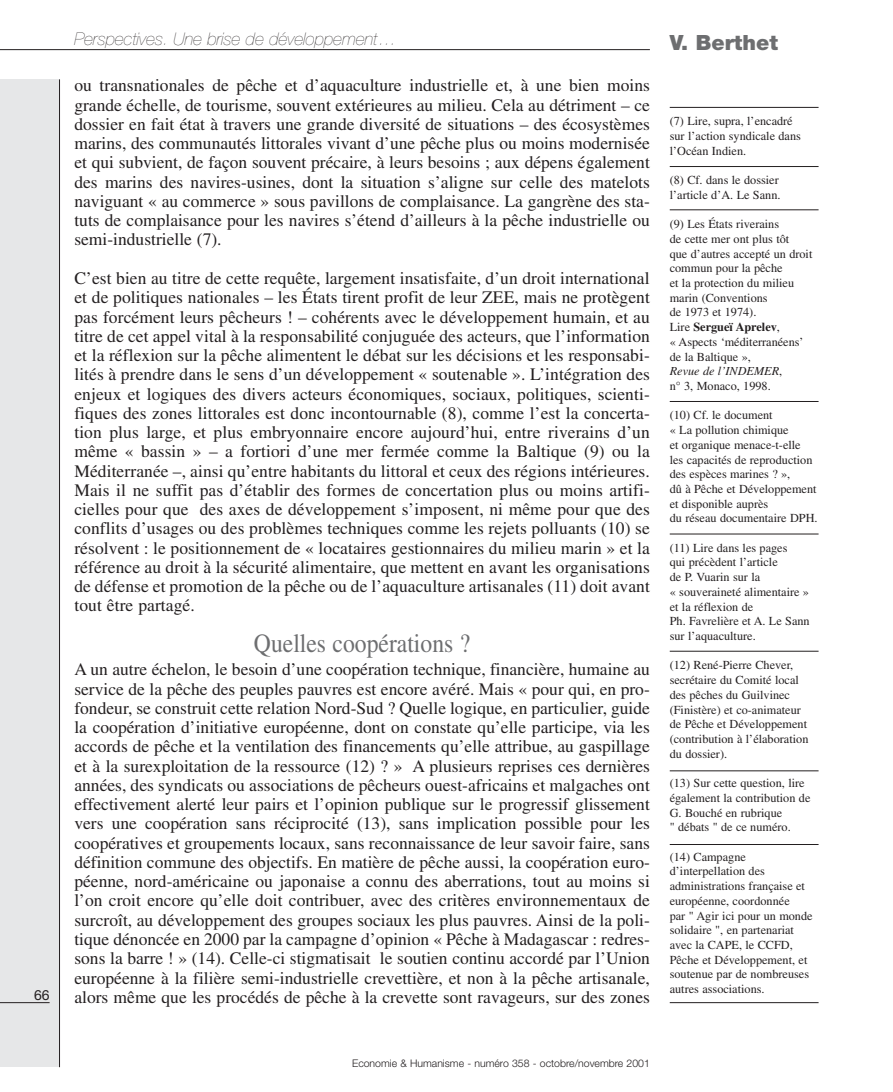
<style>
.page{position:relative;width:893px;height:1092px;background:#fff}
.page>*{position:absolute;margin:0;border:0;box-sizing:border-box;transform-origin:0 0}
.t1{font:26.25px "Times";color:#6d6e70;scale:.9 1}
.t2{font:900 21px "Helvetica Neue";color:#6d6e70}
.t3{font:17.5px/19.2px "Times";color:#231f20;text-align:justify}
.t4{font:italic 200 17.5px "Helvetica Neue";color:#231f20}
.t5{font:14px "Helvetica Neue";color:#231f20}
.t6{font:12.25px/14.7px "Times";color:#231f20}
.t7{font:300 10.5px "Helvetica Neue";color:#231f20}
.s1{font-weight:700}
.s2{font-style:italic}
</style>
<div class="page">
<div style="left:0;top:79px;width:60px;height:988px;background:#e6e7e8"></div>
<hr style="left:59px;top:79px;width:1px;height:988px;background:#231f20">
<hr style="left:670px;top:1002px;width:149px;height:1px;background:#231f20">
<hr style="left:670px;top:844px;width:149px;height:1px;background:#231f20">
<hr style="left:670px;top:770px;width:149px;height:1px;background:#231f20">
<hr style="left:670px;top:650px;width:149px;height:1px;background:#231f20">
<hr style="left:670px;top:533px;width:148px;height:1px;background:#231f20">
<hr style="left:670px;top:401px;width:148px;height:1px;background:#231f20">
<hr style="left:670px;top:209px;width:148px;height:1px;background:#231f20">
<hr style="left:670px;top:166px;width:148px;height:1px;background:#231f20">
<hr style="left:670px;top:107px;width:148px;height:1px;background:#231f20">
<hr style="left:0;top:1002px;width:50px;height:1px;background:#231f20">
<hr style="left:0;top:49px;width:650px;height:1px;background:#231f20">
<p class="t5" style="left:34px;top:989px;width:17px">66</p>
<p class="t4" style="left:74px;top:32px;width:322px">Perspectives. Une brise de développement…</p>
<p class="t2" style="left:670px;top:35px;width:110px">V. Berthet</p>
<p class="t3" style="left:74px;top:77px;width:577px">ou transnationales de pêche et d’aquaculture industrielle et, à une bien moins grande échelle, de tourisme, souvent extérieures au milieu. Cela au détriment – ce dossier en fait état à travers une grande diversité de situations – des écosystèmes marins, des communautés littorales vivant d’une pêche plus ou moins modernisée et qui subvient, de façon souvent précaire, à leurs besoins ; aux dépens également des marins des navires-usines, dont la situation s’aligne sur celle des matelots naviguant « au commerce » sous pavillons de complaisance. La gangrène des sta&shy;tuts de complaisance pour les navires s’étend d’ailleurs à la pêche industrielle ou semi-industrielle (7).</p>
<p class="t3" style="left:74px;top:270px;width:577px">C’est bien au titre de cette requête, largement insatisfaite, d’un droit international et de politiques nationales – les États tirent profit de leur ZEE, mais ne protègent pas forcément leurs pêcheurs ! – cohérents avec le développement humain, et au titre de cet appel vital à la responsabilité conjuguée des acteurs, que l’information et la réflexion sur la pêche alimentent le débat sur les décisions et les responsabi&shy;lités à prendre dans le sens d’un développement « soutenable ». L’intégration des enjeux et logiques des divers acteurs économiques, sociaux, politiques, scienti&shy;fiques des zones littorales est donc incontournable (8), comme l’est la concerta&shy;tion plus large, et plus embryonnaire encore aujourd’hui, entre riverains d’un même « bassin » – a fortiori d’une mer fermée comme la Baltique (9) ou la Méditerranée –, ainsi qu’entre habitants du littoral et ceux des régions intérieures.<br>Mais il ne suffit pas d’établir des formes de concertation plus ou moins artifi&shy;cielles pour que des axes de développement s’imposent, ni même pour que des conflits d’usages ou des problèmes techniques comme les rejets polluants (10) se résolvent : le positionnement de « locataires gestionnaires du milieu marin » et la référence au droit à la sécurité alimentaire, que mettent en avant les organisations de défense et promotion de la pêche ou de l’aquaculture artisanales (11) doit avant tout être partagé.</p>
<h1 class="t1" style="left:254px;top:634px;width:242px">Quelles coopérations ?</h1>
<p class="t3" style="left:74px;top:661px;width:577px">A un autre échelon, le besoin d’une coopération technique, financière, humaine au service de la pêche des peuples pauvres est encore avéré. Mais « pour qui, en pro&shy;fondeur, se construit cette relation Nord-Sud ? Quelle logique, en particulier, guide la coopération d’initiative européenne, dont on constate qu’elle participe, via les accords de pêche et la ventilation des financements qu’elle attribue, au gaspillage et à la surexploitation de la ressource (12) ? » A plusieurs reprises ces dernières années, des syndicats ou associations de pêcheurs ouest-africains et malgaches ont effectivement alerté leur pairs et l’opinion publique sur le progressif glissement vers une coopération sans réciprocité (13), sans implication possible pour les coopératives et groupements locaux, sans reconnaissance de leur savoir faire, sans définition commune des objectifs. En matière de pêche aussi, la coopération euro&shy;péenne, nord-américaine ou japonaise a connu des aberrations, tout au moins si l’on croit encore qu’elle doit contribuer, avec des critères environnementaux de surcroît, au développement des groupes sociaux les plus pauvres. Ainsi de la poli&shy;tique dénoncée en 2000 par la campagne d’opinion « Pêche à Madagascar : redres&shy;sons la barre ! » (14). Celle-ci stigmatisait le soutien continu accordé par l’Union européenne à la filière semi-industrielle crevettière, et non à la pêche artisanale, alors même que les procédés de pêche à la crevette sont ravageurs, sur des zones</p>
<p class="t6" style="left:670px;top:115px;width:133px">(7) Lire, supra, l’encadré sur l’action syndicale dans l’Océan Indien.</p>
<p class="t6" style="left:670px;top:174px;width:112px">(8) Cf. dans le dossier l’article d’A. Le Sann.</p>
<p class="t6" style="left:670px;top:218px;width:144px">(9) Les États riverains<br>de cette mer ont plus tôt<br>que d’autres accepté un droit commun pour la pêche<br>et la protection du milieu marin (Conventions<br>de 1973 et 1974).<br>Lire <span class="s1">Sergueï Aprelev</span>,<br>« Aspects ‘méditerranéens’ de la Baltique »,<br><span class="s2">Revue de l’INDEMER</span>,<br>n° 3, Monaco, 1998.</p>
<p class="t6" style="left:670px;top:409px;width:149px">(10) Cf. le document<br>« La pollution chimique<br>et organique menace-t-elle<br>les capacités de reproduction des espèces marines ? »,<br>dû à Pêche et Développement et disponible auprès<br>du réseau documentaire DPH.</p>
<p class="t6" style="left:670px;top:541px;width:141px">(11) Lire dans les pages<br>qui précèdent l’article<br>de P. Vuarin sur la<br>« souveraineté alimentaire » et la réflexion de<br>Ph. Favrelière et A. Le Sann sur l’aquaculture.</p>
<p class="t6" style="left:670px;top:659px;width:140px">(12) René-Pierre Chever, secrétaire du Comité local des pêches du Guilvinec (Finistère) et co-animateur de Pêche et Développement (contribution à l’élaboration du dossier).</p>
<p class="t6" style="left:670px;top:776px;width:142px">(13) Sur cette question, lire également la contribution de<br>G. Bouché en rubrique<br>" débats " de ce numéro.</p>
<p class="t6" style="left:670px;top:850px;width:144px">(14) Campagne d’interpellation des administrations française et européenne, coordonnée<br>par " Agir ici pour un monde solidaire ", en partenariat avec la CAPE, le CCFD,<br>Pêche et Développement, et soutenue par de nombreuses autres associations.</p>
<p class="t7" style="left:352px;top:1059px;width:299px">Economie &amp; Humanisme - numéro 358 - octobre/novembre 2001</p>
</div>
